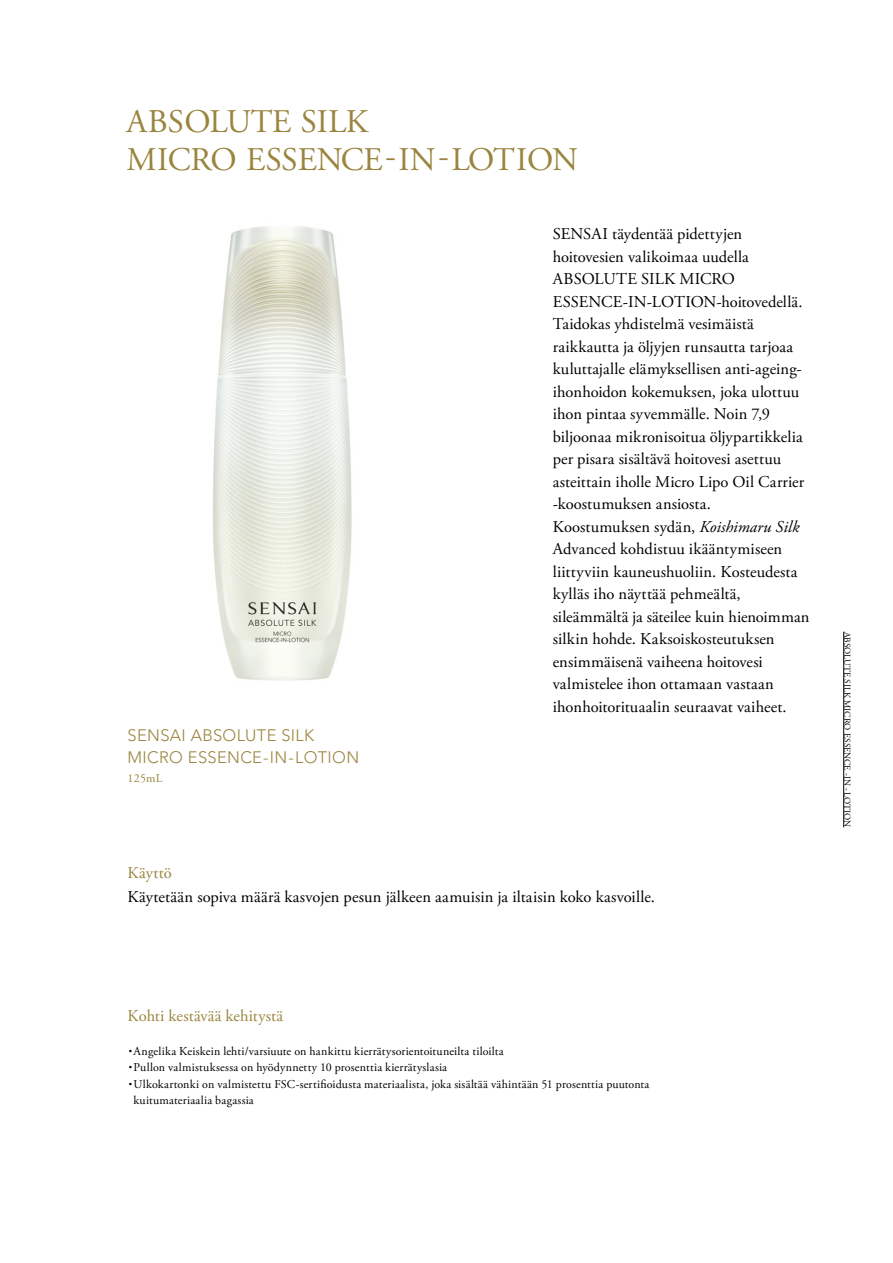
<style>
.page{position:relative;width:893px;height:1263px;background:#fff}
.page>*{position:absolute;margin:0;border:0;box-sizing:border-box;transform-origin:0 0}
.t1{font:33px "Adobe Garamond Pro";letter-spacing:-.01em;color:#9a843e}
.t2{font:300 33px "Avenir LT Std";color:#9a843e}
.t3{font:16.5px/22.5px "Adobe Garamond Pro";letter-spacing:.005em;color:#000}
.t4{font:300 16.5px/22.5px "Avenir LT Std";letter-spacing:.02em;color:#9a843e}
.t5{font:16.5px "Adobe Garamond Pro";letter-spacing:.005em;color:#9a843e}
.t6{font:12px/16.2px "Adobe Garamond Pro";letter-spacing:.015em;color:#000}
.t7{font:12px "Adobe Garamond Pro";letter-spacing:.02em;color:#9a843e}
.t8{font:9px "Adobe Garamond Pro";color:#000}
.t9{font:8.85px "Adobe Garamond Pro";color:#000}
.s1{font-style:italic}
</style>
<div class="page">
<img style="left:213px;top:226px;width:139px;height:455px">
<hr style="left:843px;top:632px;width:1px;height:195px;background:#000">
<h1 class="t1" style="left:127px;top:102px;width:243px">ABSOLUTE SILK</h1>
<h1 class="t1" style="left:451px;top:140px;width:128px">LOTION</h1>
<h1 class="t1" style="left:127px;top:140px;width:258px">MICRO ESSENCE</h1>
<h1 class="t1" style="left:398px;top:140px;width:39px">IN</h1>
<h1 class="t2" style="left:385px;top:136px;width:12px">-</h1>
<h1 class="t2" style="left:438px;top:136px;width:12px">-</h1>
<p class="t4" style="left:128px;top:724px;width:233px">SENSAI ABSOLUTE SILK<br>MICRO ESSENCE-IN-LOTION</p>
<p class="t7" style="left:128px;top:771px;width:37px">125mL</p>
<p class="t3" style="left:553px;top:223px;width:251px">SENSAI täydentää pidettyjen hoitovesien valikoimaa uudella<br>ABSOLUTE SILK MICRO<br>ESSENCE-IN-LOTION-hoitovedellä.<br>Taidokas yhdistelmä vesimäistä raikkautta ja öljyjen runsautta tarjoaa</p>
<p class="t3" style="left:553px;top:381px;width:248px">ihonhoidon kokemuksen, joka ulottuu</p>
<p class="t3" style="left:553px;top:358px;width:250px">kuluttajalle elämyksellisen anti-ageing-</p>
<p class="t3" style="left:553px;top:403px;width:258px">ihon pintaa syvemmälle. Noin 7,9 biljoonaa mikronisoitua öljypartikkelia per pisara sisältävä hoitovesi asettuu asteittain iholle Micro Lipo Oil Carrier -koostumuksen ansiosta.<br>Koostumuksen sydän, <span class="s1">Koishimaru Silk </span>Advanced kohdistuu ikääntymiseen liittyviin kauneushuoliin. Kosteudesta kylläs iho näyttää pehmeältä, sileämmältä ja säteilee kuin hienoimman silkin hohde. Kaksoiskosteutuksen ensimmäisenä vaiheena hoitovesi valmistelee ihon ottamaan vastaan ihonhoitorituaalin seuraavat vaiheet.</p>
<p class="t5" style="left:128px;top:863px;width:46px">Käyttö</p>
<p class="t3" style="left:128px;top:886px;width:529px">Käytetään sopiva määrä kasvojen pesun jälkeen aamuisin ja iltaisin koko kasvoille.</p>
<p class="t8" style="left:853px;top:632px;width:197px;rotate:90deg">ABSOLUTE SILK MICRO ESSENCE -IN-LOTION</p>
<p class="t5" style="left:128px;top:1006px;width:157px">Kohti kestävää kehitystä</p>
<p class="t6" style="left:134px;top:1043px;width:372px">Angelika Keiskein lehti/varsiuute on hankittu kierrätysorientoituneilta tiloilta</p>
<p class="t9" style="left:129px;top:1046px;width:5px">•</p>
<p class="t6" style="left:134px;top:1060px;width:315px">Pullon valmistuksessa on hyödynnetty 10 prosenttia kierrätyslasia</p>
<p class="t9" style="left:129px;top:1062px;width:5px">•</p>
<p class="t6" style="left:134px;top:1076px;width:517px">Ulkokartonki on valmistettu FSC-sertifioidusta materiaalista, joka sisältää vähintään 51 prosenttia puutonta kuitumateriaalia bagassia</p>
<p class="t9" style="left:129px;top:1079px;width:5px">•</p>
</div>
